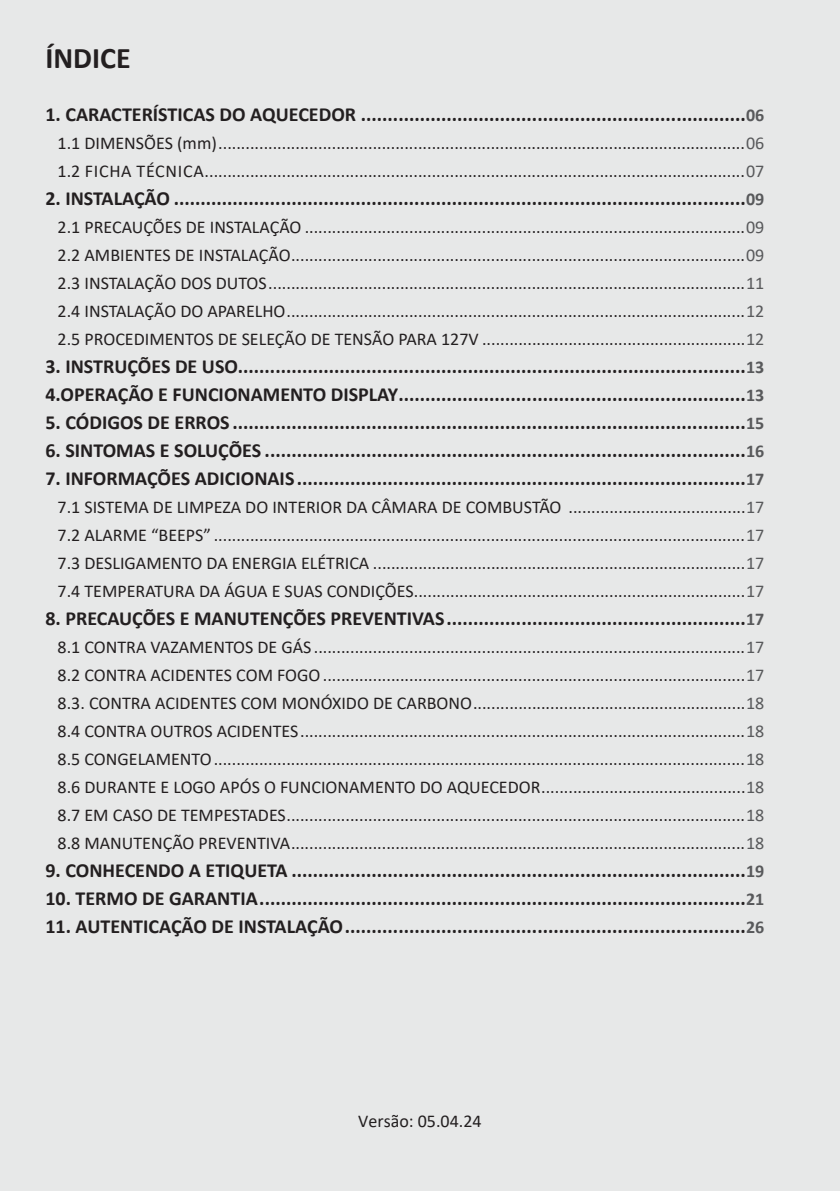
<style>
.page{position:relative;width:840px;height:1191px;background:#fff}
.page>*{position:absolute;margin:0;border:0;box-sizing:border-box;transform-origin:0 0}
.t1{font:700 30px "Calibri";color:#231f20}
.t2{font:700 20px/28px "Calibri";color:#231f20}
.t3{font:18px/28px "Calibri";color:#231f20;text-align:justify}
.s1{font-size:18px;color:#58595b}
.s2{color:#58595b}
</style>
<div class="page">
<div style="left:0;top:0;width:839px;height:1191px;background:#e7e8e8"></div>
<h1 class="t1" style="left:45px;top:37px;width:87px">ÍNDICE</h1>
<p class="t2" style="left:45px;top:100px;width:720px">1. CARACTERÍSTICAS DO AQUECEDOR ........................................................................<span class="s1">06</span></p>
<p class="t3" style="left:58px;top:129px;width:708px">1.1 DIMENSÕES (mm)....................................................................................................................<span class="s2">06<br></span>1.2 FICHA TÉCNICA.......................................................................................................................<span class="s2">07</span></p>
<p class="t2" style="left:45px;top:184px;width:720px">2. INSTALAÇÃO ...........................................................................................................<span class="s1">09</span></p>
<p class="t3" style="left:58px;top:213px;width:708px">2.1 PRECAUÇÕES DE INSTALAÇÃO .................................................................................................<span class="s2">09<br></span>2.2 AMBIENTES DE INSTALAÇÃO....................................................................................................<span class="s2">09<br></span>2.3 INSTALAÇÃO DOS DUTOS.........................................................................................................<span class="s2">11<br></span>2.4 INSTALAÇÃO DO APARELHO.....................................................................................................<span class="s2">12<br></span>2.5 PROCEDIMENTOS DE SELEÇÃO DE TENSÃO PARA 127V ..........................................................<span class="s2">12</span></p>
<p class="t2" style="left:45px;top:352px;width:720px">3. INSTRUÇÕES DE USO...............................................................................................<span class="s1">13<br></span>4.OPERAÇÃO E FUNCIONAMENTO DISPLAY.................................................................<span class="s1">13</span></p>
<p class="t2" style="left:45px;top:408px;width:720px">5. CÓDIGOS DE ERROS ................................................................................................<span class="s1">15</span></p>
<p class="t2" style="left:45px;top:436px;width:720px">6. SINTOMAS E SOLUÇÕES ..........................................................................................<span class="s1">16</span></p>
<p class="t2" style="left:45px;top:464px;width:720px">7. INFORMAÇÕES ADICIONAIS....................................................................................<span class="s1">17</span></p>
<p class="t3" style="left:58px;top:493px;width:708px">7.1 SISTEMA DE LIMPEZA DO INTERIOR DA CÂMARA DE COMBUSTÃO .......................................<span class="s2">17<br></span>7.2 ALARME “BEEPS” .....................................................................................................................<span class="s2">17<br></span>7.3 DESLIGAMENTO DA ENERGIA ELÉTRICA ..................................................................................<span class="s2">17<br></span>7.4 TEMPERATURA DA ÁGUA E SUAS CONDIÇÕES.........................................................................<span class="s2">17</span></p>
<p class="t2" style="left:45px;top:604px;width:720px">8. PRECAUÇÕES E MANUTENÇÕES PREVENTIVAS........................................................<span class="s1">17</span></p>
<p class="t3" style="left:58px;top:633px;width:708px">8.1 CONTRA VAZAMENTOS DE GÁS ...............................................................................................<span class="s2">17<br></span>8.2 CONTRA ACIDENTES COM FOGO.............................................................................................<span class="s2">17<br></span>8.3. CONTRA ACIDENTES COM MONÓXIDO DE CARBONO............................................................<span class="s2">18<br></span>8.4 CONTRA OUTROS ACIDENTES..................................................................................................<span class="s2">18<br></span>8.5 CONGELAMENTO.....................................................................................................................<span class="s2">18<br></span>8.6 DURANTE E LOGO APÓS O FUNCIONAMENTO DO AQUECEDOR.............................................<span class="s2">18<br></span>8.7 EM CASO DE TEMPESTADES.....................................................................................................<span class="s2">18<br></span>8.8 MANUTENÇÃO PREVENTIVA....................................................................................................<span class="s2">18</span></p>
<p class="t2" style="left:45px;top:856px;width:720px">9. CONHECENDO A ETIQUETA .....................................................................................<span class="s1">19</span></p>
<p class="t2" style="left:45px;top:884px;width:720px">10. TERMO DE GARANTIA...........................................................................................<span class="s1">21</span></p>
<p class="t2" style="left:45px;top:912px;width:720px">11. AUTENTICAÇÃO DE INSTALAÇÃO...........................................................................<span class="s1">26</span></p>
<p class="t3" style="left:358px;top:1106px;width:125px">Versão: 05.04.24</p>
</div>
